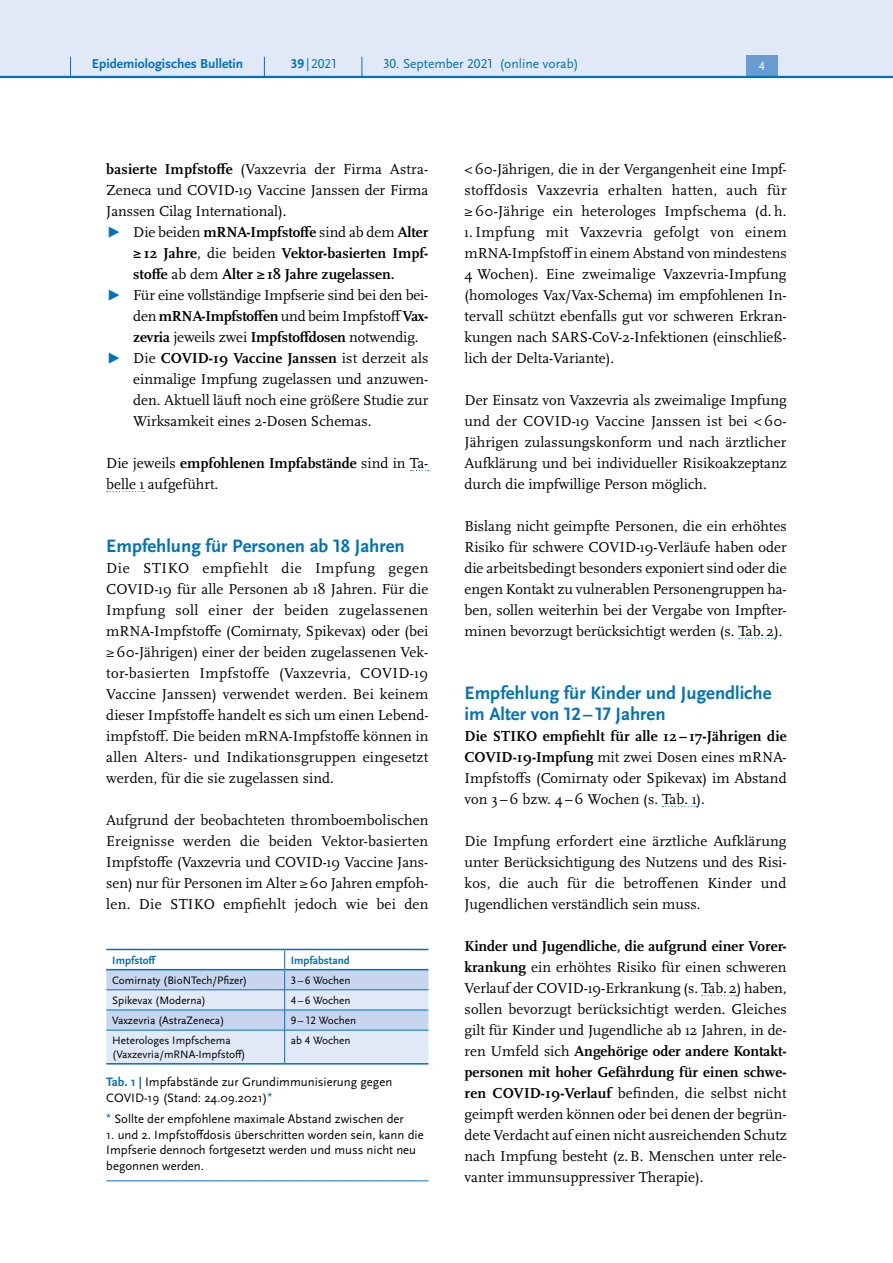
<style>
.page{position:relative;width:893px;height:1263px;background:#fff}
.page>*{position:absolute;margin:0;border:0;box-sizing:border-box;transform-origin:0 0}
.t1{font:700 18.75px/21px "Scala Sans Pro";color:#0072bc}
.P_-_Fließtext{font:15px/21px "Scala Pro";color:#000;text-align:justify}
.t2{font:700 15px/21px "Scala Pro";color:#000;text-align:justify}
.t3{font:13.5px "Scala Sans Pro";color:#0072bc}
.t4{font:700 13.5px "Scala Sans Pro";color:#0072bc}
.P_-_Bildunterschrift{font:12.75px/15.8px "Scala Sans Pro";color:#000}
.t5{font:12.45px "Scala Sans Pro";color:#fff}
.P_-_Tab_linksbündig{font:11.25px/13.5px "Scala Sans Pro";color:#000}
.Titel_klein{font:700 11.25px "Scala Sans Pro";color:#0072bc}
.s1{font-weight:700}
.s2{font-family:"Scala Sans Pro";font-weight:400;color:#0072bc}
.s3{font-weight:400}
.s4{font-family:"Scala Sans Pro";color:#0072bc}
.s5{font-weight:700;color:#0072bc}
.s6{font-family:"Arial";color:#0072bc}
</style>
<div class="page">
<svg style="left:107px;top:491px;width:37px;height:1px"></svg>
<svg style="left:739px;top:638px;width:36px;height:1px"></svg>
<svg style="left:663px;top:806px;width:34px;height:1px"></svg>
<svg style="left:702px;top:995px;width:35px;height:1px"></svg>
<svg style="left:106px;top:949px;width:322px;height:114px"></svg>
<hr style="left:106px;top:1030px;width:179px;height:1px;background:#0072bc">
<hr style="left:285px;top:1030px;width:143px;height:1px;background:#0072bc">
<hr style="left:284px;top:1030px;width:1px;height:33px;background:#0072bc">
<hr style="left:106px;top:969px;width:179px;height:1px;background:#0072bc">
<hr style="left:285px;top:969px;width:143px;height:1px;background:#0072bc">
<hr style="left:106px;top:1063px;width:179px;height:1px;background:#0072bc">
<hr style="left:285px;top:1063px;width:143px;height:1px;background:#0072bc">
<hr style="left:106px;top:1180px;width:322px;height:1px;background:#0072bc">
<div style="left:0;top:0;width:893px;height:77px;background:#e1e8f6"></div>
<div style="left:746px;top:55px;width:32px;height:21px;background:#679bd2"></div>
<hr style="left:0;top:76px;width:893px;height:2px;background:#0072bc">
<svg style="left:70px;top:57px;width:1px;height:19px"></svg>
<svg style="left:264px;top:57px;width:1px;height:19px"></svg>
<svg style="left:362px;top:57px;width:1px;height:19px"></svg>
<p class="t4" style="left:92px;top:55px;width:153px">Epidemiologisches Bulletin</p>
<p class="t3" style="left:291px;top:55px;width:47px"><span class="s1">39</span>|2021</p>
<p class="t3" style="left:383px;top:55px;width:197px">30. September 2021 (online vorab)</p>
<p class="t5" style="left:759px;top:59px;width:7px">4</p>
<p class="P_-_Fließtext" style="left:106px;top:158px;width:324px"><span class="s1">basierte Impfstoffe</span> (Vaxzevria der Firma Astra-Zeneca und COVID-19 Vaccine Janssen der Firma Janssen Cilag International).</p>
<p class="t2" style="left:133px;top:221px;width:297px;text-indent:-27px"><span class="s2">▶</span> <span class="s3">Die beiden</span> mRNA-Impfstoffe <span class="s3">sind ab dem</span> Alter ≥ 12 Jahre<span class="s3">, die beiden</span> Vektor-basierten Impf&shy;stoffe <span class="s3">ab dem</span> Alter ≥18 Jahre zugelassen.</p>
<p class="P_-_Fließtext" style="left:133px;top:284px;width:297px;text-indent:-27px"><span class="s4">▶</span> Für eine vollständige Impfserie sind bei den bei&shy;den <span class="s1">mRNA-Impfstoffen</span> und beim Impfstoff <span class="s1">Vax&shy;zevria</span> jeweils zwei <span class="s1">Impfstoffdosen</span> notwendig.</p>
<p class="P_-_Fließtext" style="left:133px;top:347px;width:297px;text-indent:-27px"><span class="s4">▶</span> Die <span class="s1">COVID-19 Vaccine Janssen</span> ist derzeit als einmalige Impfung zugelassen und anzuwen&shy;den. Aktuell läuft noch eine größere Studie zur Wirksamkeit eines 2-Dosen Schemas.</p>
<p class="P_-_Fließtext" style="left:106px;top:452px;width:324px">Die jeweils <span class="s1">empfohlenen Impfabstände</span> sind in Ta&shy;belle 1 aufgeführt.</p>
<h3 class="t1" style="left:106px;top:535px;width:300px">Empfehlung für Personen ab 18 Jahren</h3>
<p class="P_-_Fließtext" style="left:106px;top:557px;width:324px">Die STIKO empfiehlt die Impfung gegen COVID-19 für alle Personen ab 18 Jahren. Für die Impfung soll einer der beiden zugelassenen mRNA-Impfstoffe (Comirnaty, Spikevax) oder (bei ≥60-Jährigen) einer der beiden zugelassenen Vek&shy;tor-basierten Impfstoffe (Vaxzevria, COVID-19<br>Vaccine Janssen) verwendet werden. Bei keinem dieser Impfstoffe handelt es sich um einen Lebend&shy;impfstoff. Die beiden mRNA-Impfstoffe können in allen Alters- und Indikationsgruppen eingesetzt werden, für die sie zugelassen sind.</p>
<p class="P_-_Fließtext" style="left:106px;top:809px;width:324px">Aufgrund der beobachteten thromboembolischen Ereignisse werden die beiden Vektor-basierten Impfstoffe (Vaxzevria und COVID-19 Vaccine Jans&shy;sen) nur für Personen im Alter ≥60 Jahren empfoh&shy;len. Die STIKO empfiehlt jedoch wie bei den</p>
<p class="Titel_klein" style="left:112px;top:953px;width:46px">Impfstoff</p>
<p class="Titel_klein" style="left:291px;top:953px;width:61px">Impfabstand</p>
<p class="P_-_Tab_linksbündig" style="left:112px;top:973px;width:137px">Comirnaty (BioNTech/Pfizer)</p>
<p class="P_-_Tab_linksbündig" style="left:291px;top:973px;width:61px">3 – 6 Wochen</p>
<p class="P_-_Tab_linksbündig" style="left:112px;top:993px;width:95px">Spikevax (Moderna)</p>
<p class="P_-_Tab_linksbündig" style="left:291px;top:993px;width:61px">4 – 6 Wochen</p>
<p class="P_-_Tab_linksbündig" style="left:112px;top:1014px;width:114px">Vaxzevria (AstraZeneca)</p>
<p class="P_-_Tab_linksbündig" style="left:291px;top:1014px;width:67px">9 – 12 Wochen</p>
<p class="P_-_Tab_linksbündig" style="left:112px;top:1034px;width:135px">Heterologes Impfschema (Vaxzevria/mRNA-Impfstoff)</p>
<p class="P_-_Tab_linksbündig" style="left:291px;top:1034px;width:62px">ab 4 Wochen</p>
<p class="P_-_Bildunterschrift" style="left:106px;top:1074px;width:287px"><span class="s5">Tab. 1 |</span> Impfabstände zur Grundimmunisierung gegen<br>COVID-19 (Stand: 24.09.2021)<span class="s6">*</span></p>
<p class="P_-_Bildunterschrift" style="left:106px;top:1111px;width:299px"><span class="s6">*</span> Sollte der empfohlene maximale Abstand zwischen der</p>
<p class="P_-_Bildunterschrift" style="left:106px;top:1126px;width:319px">1. und 2. Impfstoffdosis überschritten worden sein, kann die<br>Impfserie dennoch fortgesetzt werden und muss nicht neu begonnen werden.</p>
<p class="P_-_Fließtext" style="left:465px;top:158px;width:324px">&lt;60-Jährigen, die in der Vergangenheit eine Impf&shy;stoffdosis Vaxzevria erhalten hatten, auch für ≥ 60-Jährige ein heterologes Impfschema (d. h.<br>1.Impfung mit Vaxzevria gefolgt von einem mRNA-Impfstoff in einem Abstand von mindestens 4 Wochen). Eine zweimalige Vaxzevria-Impfung (homologes Vax/Vax-Schema) im empfohlenen In&shy;tervall schützt ebenfalls gut vor schweren Erkran&shy;kungen nach SARS-CoV-2-Infektionen (einschließ&shy;lich der Delta-Variante).</p>
<p class="P_-_Fließtext" style="left:465px;top:389px;width:324px">Der Einsatz von Vaxzevria als zweimalige Impfung und der COVID-19 Vaccine Janssen ist bei &lt;60- Jährigen zulassungskonform und nach ärztlicher Aufklärung und bei individueller Risikoakzeptanz durch die impfwillige Person möglich.</p>
<p class="P_-_Fließtext" style="left:465px;top:515px;width:324px">Bislang nicht geimpfte Personen, die ein erhöhtes Risiko für schwere COVID-19-Verläufe haben oder die arbeitsbedingt besonders exponiert sind oder die engen Kontakt zu vulnerablen Personengruppen ha&shy;ben, sollen weiterhin bei der Vergabe von Impfter&shy;minen bevorzugt berücksichtigt werden (s. Tab.2).</p>
<h3 class="t1" style="left:465px;top:682px;width:309px">Empfehlung für Kinder und Jugendliche im Alter von 12–17 Jahren</h3>
<p class="P_-_Fließtext" style="left:465px;top:725px;width:324px"><span class="s1">Die STIKO empfiehlt für alle 12 – 17-Jährigen die COVID-19-Impfung</span> mit zwei Dosen eines mRNA-Impfstoffs (Comirnaty oder Spikevax) im Abstand von 3 –6 bzw. 4–6 Wochen (s. Tab. 1).</p>
<p class="P_-_Fließtext" style="left:465px;top:830px;width:324px">Die Impfung erfordert eine ärztliche Aufklärung unter Berücksichtigung des Nutzens und des Risi&shy;kos, die auch für die betroffenen Kinder und Jugendlichen verständlich sein muss.</p>
<p class="P_-_Fließtext" style="left:465px;top:935px;width:324px"><span class="s1">Kinder und Jugendliche, die aufgrund einer Vorer&shy;krankung</span> ein erhöhtes Risiko für einen schweren Verlauf der COVID-19-Erkrankung (s. Tab.2) haben, sollen bevorzugt berücksichtigt werden. Gleiches gilt für Kinder und Jugendliche ab 12 Jahren, in de&shy;ren Umfeld sich <span class="s1">Angehörige oder andere Kontakt&shy;personen mit hoher Gefährdung für einen schwe&shy;ren COVID-19-Verlauf</span> befinden, die selbst nicht geimpft werden können oder bei denen der begrün&shy;dete Verdacht auf einen nicht ausreichenden Schutz nach Impfung besteht (z.B. Menschen unter rele&shy;vanter immunsuppressiver Therapie).</p>
</div>
